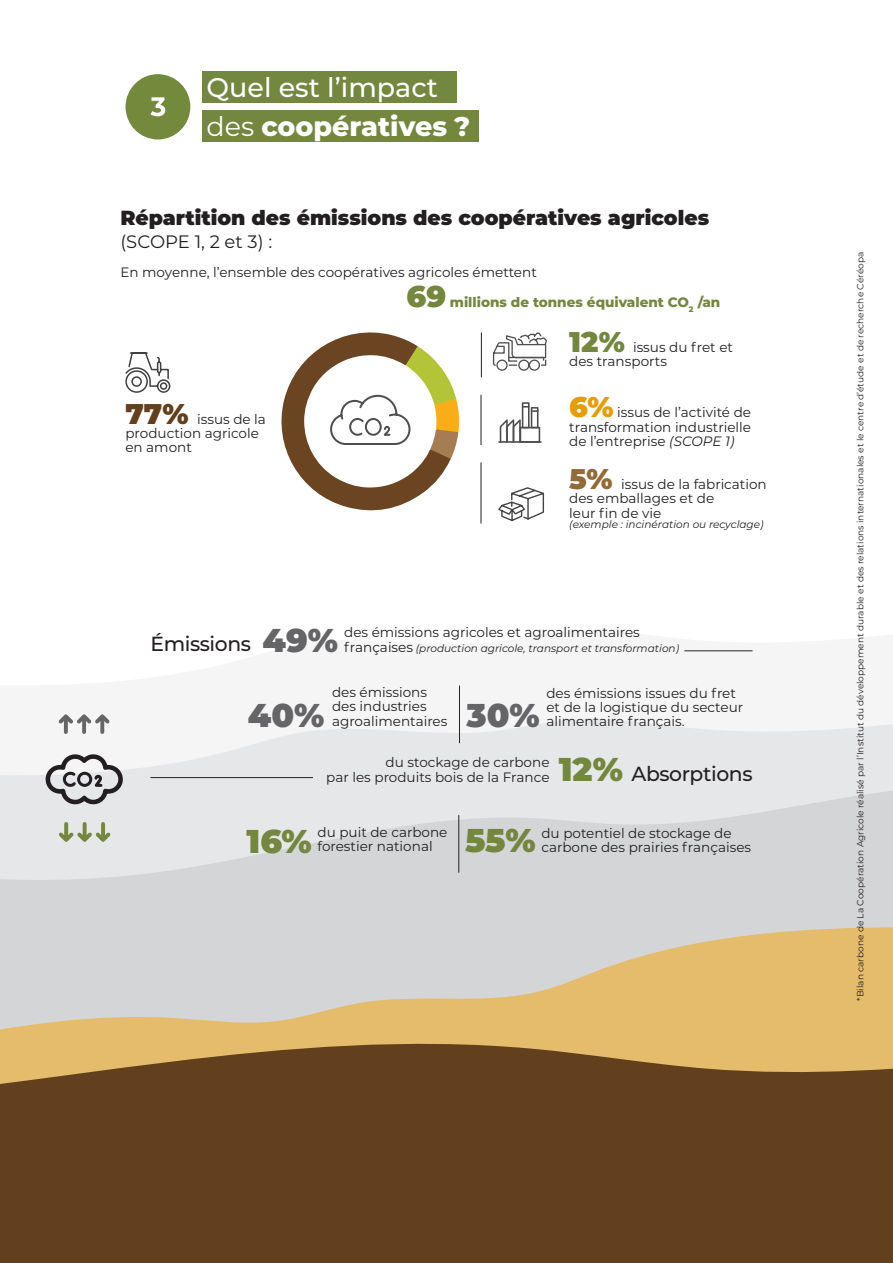
<style>
.page{position:relative;width:893px;height:1263px;background:#fff}
.page>*{position:absolute;margin:0;border:0;box-sizing:border-box;transform-origin:0 0}
.t1{font:900 33px "Montserrat";color:#656568}
.t2{font:900 33px "Montserrat";color:#73873e}
.t3{font:800 27px "Montserrat";color:#fff}
.t4{font:500 27px "Montserrat";color:#fff}
.t5{font:900 20.4px "Montserrat";color:#231f20}
.t6{font:500 20.4px "Montserrat";letter-spacing:-.02em;color:#231f20}
.t7{font:18px "Montserrat";color:#231f20}
.t8{font:13.5px/14.4px "Montserrat";color:#231f20}
.t9{font:800 13.5px "Montserrat";color:#73873e}
.t10{font:italic 10.5px "Montserrat";color:#231f20}
.t11{font:9px "Montserrat";color:#231f20}
.s1{font-weight:400}
.s2{font-weight:900;font-size:30px}
.s3{font-weight:900;font-size:28.5px;color:#623f1d}
.s4{font-weight:900;font-size:28.5px;color:#73873e}
.s5{font-weight:900;font-size:28.5px;color:#e69e08}
.s6{font-style:italic}
.s7{font-weight:900;font-size:28.5px;color:#916b38}
.s8{font-style:normal;font-size:13.5px}
</style>
<div class="page">
<svg style="left:0;top:717px;width:893px;height:72px;fill:#e6e7e9"></svg>
<svg style="left:0;top:789px;width:893px;height:237px;fill:#d4d5d7"></svg>
<svg style="left:0;top:1026px;width:893px;height:237px;fill:#623f1d"></svg>
<hr style="left:684px;top:650px;width:69px;height:1px;background:#212426">
<hr style="left:150px;top:777px;width:163px;height:1px;background:#212426">
<hr style="left:459px;top:685px;width:1px;height:58px;background:#212426">
<hr style="left:458px;top:815px;width:1px;height:58px;background:#212426">
<hr style="left:481px;top:395px;width:1px;height:50px;background:#231f20">
<hr style="left:481px;top:332px;width:1px;height:45px;background:#231f20">
<hr style="left:481px;top:462px;width:1px;height:61px;background:#231f20">
<svg style="left:125px;top:352px;width:46px;height:41px"></svg>
<svg style="left:492px;top:332px;width:55px;height:39px"></svg>
<svg style="left:281px;top:332px;width:179px;height:179px"></svg>
<hr style="left:498px;top:441px;width:44px;height:2px;background:#4b4c4d">
<svg style="left:500px;top:402px;width:40px;height:41px"></svg>
<svg style="left:498px;top:487px;width:47px;height:35px"></svg>
<svg style="left:126px;top:74px;width:64px;height:65px"></svg>
<div style="left:202px;top:71px;width:255px;height:32px;background:#73873e"></div>
<div style="left:202px;top:110px;width:277px;height:31px;background:#73873e"></div>
<svg style="left:45px;top:751px;width:78px;height:56px"></svg>
<svg style="left:58px;top:714px;width:52px;height:20px"></svg>
<svg style="left:58px;top:822px;width:53px;height:20px"></svg>
<p class="t4" style="left:207px;top:69px;width:233px">Quel est l’impact</p>
<p class="t3" style="left:207px;top:107px;width:265px"><span class="s1">des</span> coopératives ?</p>
<p class="t5" style="left:120px;top:203px;width:590px">Répartition des émissions des coopératives agricoles</p>
<p class="t7" style="left:120px;top:229px;width:153px">(SCOPE 1, 2 et 3) :</p>
<p class="t8" style="left:120px;top:265px;width:418px">En moyenne, l’ensemble des coopératives agricoles émettent</p>
<p class="t9" style="left:407px;top:293px;width:315px"><span class="s2">69</span> millions de tonnes équivalent CO<sub>2</sub> /an</p>
<p class="t8" style="left:125px;top:411px;width:142px"><span class="s3">77%</span> issus de la production agricole en amont</p>
<p class="t8" style="left:569px;top:339px;width:165px"><span class="s4">12%</span> issus du fret et des transports</p>
<p class="t8" style="left:569px;top:405px;width:183px;text-align:justify"><span class="s5">6%</span> issus de l’activité de transformation industrielle de l’entreprise <span class="s6">(SCOPE 1)</span></p>
<p class="t8" style="left:569px;top:477px;width:199px"><span class="s7">5%</span> issus de la fabrication des emballages et de</p>
<p class="t8" style="left:569px;top:505px;width:94px">leur fin de vie</p>
<p class="t10" style="left:569px;top:517px;width:196px">(exemple : incinération ou recyclage)</p>
<p class="t6" style="left:150px;top:630px;width:102px">Émissions</p>
<p class="t8" style="left:344px;top:625px;width:297px">des émissions agricoles et agroalimentaires</p>
<p class="t10" style="left:344px;top:641px;width:336px"><span class="s8">françaises</span> (production agricole, transport et transformation)</p>
<p class="t1" style="left:263px;top:615px;width:77px">49%</p>
<p class="t1" style="left:248px;top:690px;width:78px">40%</p>
<p class="t8" style="left:332px;top:684px;width:117px">des émissions des industries agroalimentaires</p>
<p class="t8" style="left:546px;top:685px;width:198px">des émissions issues du fret et de la logistique du secteur alimentaire français.</p>
<p class="t1" style="left:466px;top:690px;width:75px">30%</p>
<p class="t8" style="left:326px;top:755px;width:225px;text-align:right">du stockage de carbone<br>par les produits bois de la France</p>
<p class="t2" style="left:559px;top:744px;width:66px">12%</p>
<p class="t6" style="left:632px;top:760px;width:122px">Absorptions</p>
<p class="t8" style="left:317px;top:824px;width:131px">du puit de carbone forestier national</p>
<p class="t2" style="left:247px;top:816px;width:67px">16%</p>
<p class="t8" style="left:541px;top:825px;width:211px">du potentiel de stockage de carbone des prairies françaises</p>
<p class="t2" style="left:465px;top:815px;width:72px">55%</p>
<p class="t11" style="left:854px;top:1001px;width:750px;rotate:-90deg">*Bilan carbone de La Coopération Agricole réalisé par l’Institut du développement durable et des relations internationales et le centre d’étude et de recherche Céréopa</p>
</div>
